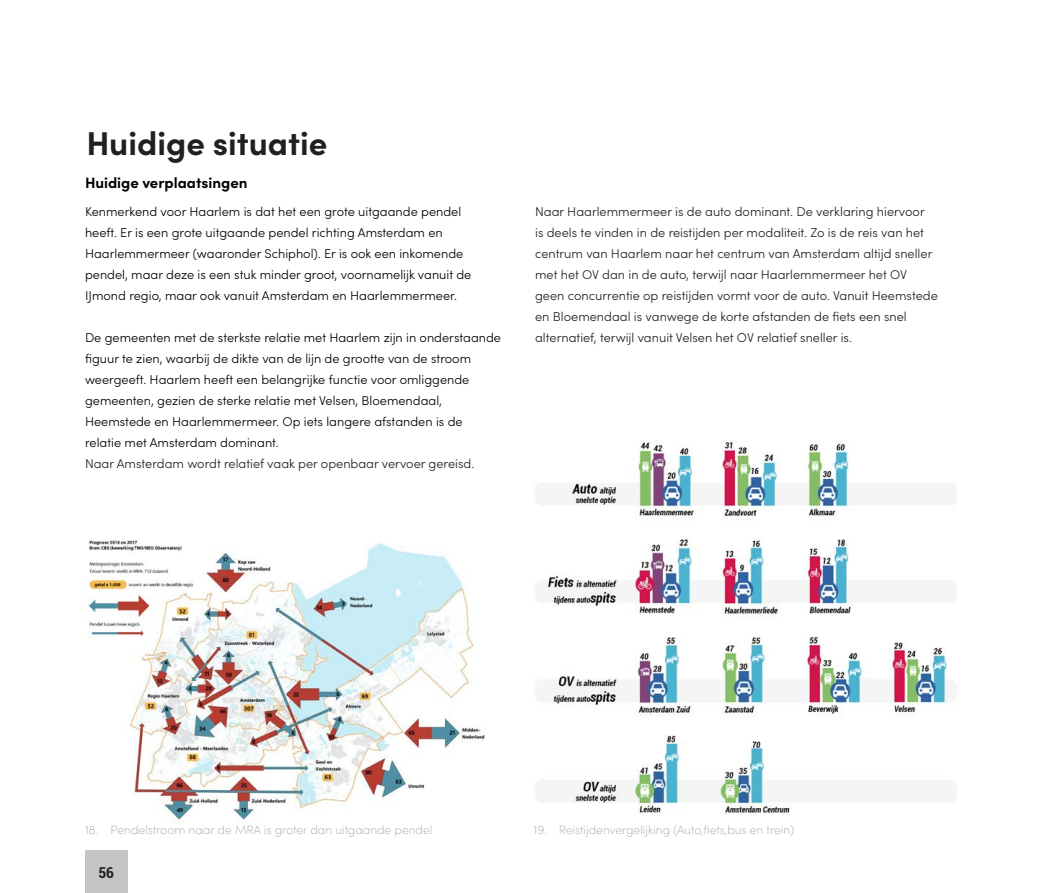
<style>
.page{position:relative;width:1063px;height:893px;background:#fff}
.page>*{position:absolute;margin:0;border:0;box-sizing:border-box;transform-origin:0 0}
.Bijlage_subtitel{font:700 33px "Sofia Pro";color:#231f20}
.Tussenkop{font:700 15px "Sofia Pro";color:#000}
.t1{font:700 condensed 15px "Roboto";color:#231f20}
.Body{font:300 12.75px/21px "Sofia Pro";color:#000}
.Body-2{font:300 12.75px/21px "Sofia Pro";color:#231f20}
.t2{font:200 12px "Sofia Pro";color:#a8a9ad}
</style>
<div class="page">
<img style="left:129px;top:542px;width:356px;height:279px">
<img style="left:535px;top:440px;width:422px;height:374px">
<img style="left:88px;top:592px;width:67px;height:46px">
<img style="left:86px;top:540px;width:110px;height:52px">
<div style="left:85px;top:850px;width:43px;height:43px;background:#c4c4c4"></div>
<p class="Bijlage_subtitel" style="left:86px;top:118px;width:242px">Huidige situatie</p>
<p class="Tussenkop" style="left:85px;top:171px;width:164px">Huidige verplaatsingen</p>
<p class="Body" style="left:85px;top:200px;width:388px">Kenmerkend voor Haarlem is dat het een grote uitgaande pendel heeft. Er is een grote uitgaande pendel richting Amsterdam en Haarlemmermeer (waaronder Schiphol). Er is ook een inkomende pendel, maar deze is een stuk minder groot, voornamelijk vanuit de IJmond regio, maar ook vanuit Amsterdam en Haarlemmermeer.</p>
<p class="Body" style="left:85px;top:326px;width:418px">De gemeenten met de sterkste relatie met Haarlem zijn in onderstaande figuur te zien, waarbij de dikte van de lijn de grootte van de stroom weergeeft. Haarlem heeft een belangrijke functie voor omliggende gemeenten, gezien de sterke relatie met Velsen, Bloemendaal, Heemstede en Haarlemmermeer. Op iets langere afstanden is de relatie met Amsterdam dominant.</p>
<p class="Body-2" style="left:85px;top:452px;width:391px">Naar Amsterdam wordt relatief vaak per openbaar vervoer gereisd.</p>
<p class="Body-2" style="left:535px;top:200px;width:404px">Naar Haarlemmermeer is de auto dominant. De verklaring hiervoor<br>is deels te vinden in de reistijden per modaliteit. Zo is de reis van het centrum van Haarlem naar het centrum van Amsterdam altijd sneller met het OV dan in de auto, terwijl naar Haarlemmermeer het OV geen concurrentie op reistijden vormt voor de auto. Vanuit Heemstede en Bloemendaal is vanwege de korte afstanden de fiets een snel alternatief, terwijl vanuit Velsen het OV relatief sneller is.</p>
<p class="t2" style="left:85px;top:822px;width:349px">18. Pendelstroom naar de MRA is groter dan uitgaande pendel</p>
<p class="t2" style="left:534px;top:822px;width:262px">19. Reistijdenvergelijking (Auto,fiets,bus en trein)</p>
<p class="t1" style="left:98px;top:862px;width:17px">56</p>
</div>
